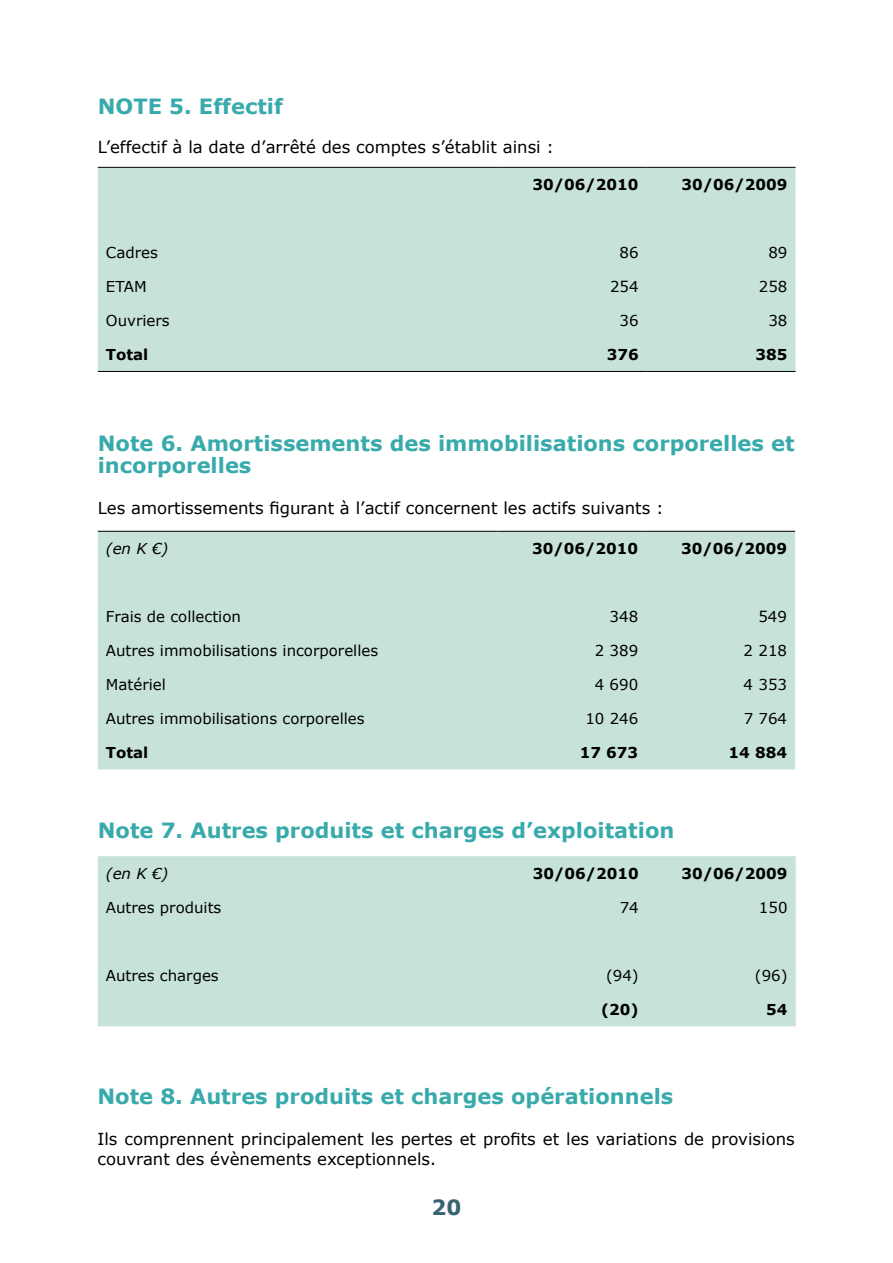
<style>
.page{position:relative;width:893px;height:1263px;background:#fff}
.page>*{position:absolute;margin:0;border:0;box-sizing:border-box;transform-origin:0 0}
.t1{font:700 21px/21.6px "Verdana";color:#39aaab}
.t2{font:700 21px "Verdana";color:#386472}
.t3{font:16.5px/19.8px "Verdana";color:#000}
.t4{font:15px "Verdana";color:#000}
.t5{font:700 15px "Verdana";color:#000}
.t6{font:italic 15px "Verdana";color:#000}
</style>
<div class="page">
<div style="left:98px;top:168px;width:698px;height:203px;background:#c7e3d8"></div>
<hr style="left:98px;top:167px;width:400px;height:1px;background:#000">
<hr style="left:498px;top:167px;width:149px;height:1px;background:#000">
<hr style="left:647px;top:167px;width:149px;height:1px;background:#000">
<hr style="left:98px;top:371px;width:400px;height:1px;background:#000">
<hr style="left:498px;top:371px;width:149px;height:1px;background:#000">
<hr style="left:647px;top:371px;width:149px;height:1px;background:#000">
<div style="left:98px;top:532px;width:697px;height:237px;background:#c7e3d8"></div>
<hr style="left:98px;top:531px;width:399px;height:1px;background:#000">
<hr style="left:497px;top:531px;width:149px;height:1px;background:#000">
<hr style="left:646px;top:531px;width:149px;height:1px;background:#000">
<div style="left:98px;top:856px;width:698px;height:170px;background:#c7e3d8"></div>
<p class="t1" style="left:98px;top:96px;width:187px">NOTE 5. Effectif</p>
<p class="t3" style="left:98px;top:138px;width:458px">L’effectif à la date d’arrêté des comptes s’établit ainsi :</p>
<p class="t5" style="left:533px;top:175px;width:107px">30/06/2010</p>
<p class="t5" style="left:681px;top:175px;width:107px">30/06/2009</p>
<p class="t4" style="left:106px;top:243px;width:53px">Cadres</p>
<p class="t4" style="left:620px;top:243px;width:21px">86</p>
<p class="t4" style="left:768px;top:243px;width:21px">89</p>
<p class="t4" style="left:106px;top:277px;width:42px">ETAM</p>
<p class="t4" style="left:610px;top:277px;width:30px">254</p>
<p class="t4" style="left:759px;top:277px;width:30px">258</p>
<p class="t4" style="left:106px;top:311px;width:65px">Ouvriers</p>
<p class="t4" style="left:620px;top:311px;width:21px">36</p>
<p class="t4" style="left:768px;top:311px;width:21px">38</p>
<p class="t5" style="left:106px;top:345px;width:44px">Total</p>
<p class="t5" style="left:607px;top:345px;width:33px">376</p>
<p class="t5" style="left:755px;top:345px;width:33px">385</p>
<p class="t1" style="left:98px;top:433px;width:698px">Note 6. Amortissements des immobilisations corporelles et incorporelles</p>
<p class="t3" style="left:98px;top:499px;width:567px">Les amortissements figurant à l’actif concernent les actifs suivants :</p>
<p class="t6" style="left:106px;top:539px;width:64px">(en K €)</p>
<p class="t5" style="left:532px;top:539px;width:107px">30/06/2010</p>
<p class="t5" style="left:681px;top:539px;width:107px">30/06/2009</p>
<p class="t4" style="left:106px;top:607px;width:137px">Frais de collection</p>
<p class="t4" style="left:610px;top:607px;width:30px">348</p>
<p class="t4" style="left:758px;top:607px;width:30px">549</p>
<p class="t4" style="left:106px;top:641px;width:274px">Autres immobilisations incorporelles</p>
<p class="t4" style="left:595px;top:641px;width:45px">2 389</p>
<p class="t4" style="left:744px;top:641px;width:45px">2 218</p>
<p class="t4" style="left:106px;top:675px;width:62px">Matériel</p>
<p class="t4" style="left:595px;top:675px;width:45px">4 690</p>
<p class="t4" style="left:744px;top:675px;width:45px">4 353</p>
<p class="t4" style="left:106px;top:709px;width:260px">Autres immobilisations corporelles</p>
<p class="t4" style="left:585px;top:709px;width:54px">10 246</p>
<p class="t4" style="left:744px;top:709px;width:45px">7 764</p>
<p class="t5" style="left:106px;top:743px;width:44px">Total</p>
<p class="t5" style="left:580px;top:743px;width:60px">17 673</p>
<p class="t5" style="left:729px;top:743px;width:60px">14 884</p>
<p class="t1" style="left:98px;top:819px;width:578px">Note 7. Autres produits et charges d’exploitation</p>
<p class="t6" style="left:106px;top:864px;width:64px">(en K €)</p>
<p class="t5" style="left:533px;top:864px;width:107px">30/06/2010</p>
<p class="t5" style="left:682px;top:864px;width:107px">30/06/2009</p>
<p class="t4" style="left:106px;top:898px;width:117px">Autres produits</p>
<p class="t4" style="left:620px;top:898px;width:21px">74</p>
<p class="t4" style="left:759px;top:898px;width:30px">150</p>
<p class="t4" style="left:106px;top:966px;width:114px">Autres charges</p>
<p class="t4" style="left:606px;top:966px;width:34px">(94)</p>
<p class="t4" style="left:755px;top:966px;width:34px">(96)</p>
<p class="t5" style="left:601px;top:1000px;width:39px">(20)</p>
<p class="t5" style="left:766px;top:1000px;width:23px">54</p>
<p class="t1" style="left:97px;top:1085px;width:577px">Note 8. Autres produits et charges opérationnels</p>
<p class="t3" style="left:97px;top:1129px;width:699px">Ils comprennent principalement les pertes et profits et les variations de provisions couvrant des évènements exceptionnels.</p>
<p class="t2" style="left:432px;top:1194px;width:31px">20</p>
</div>
